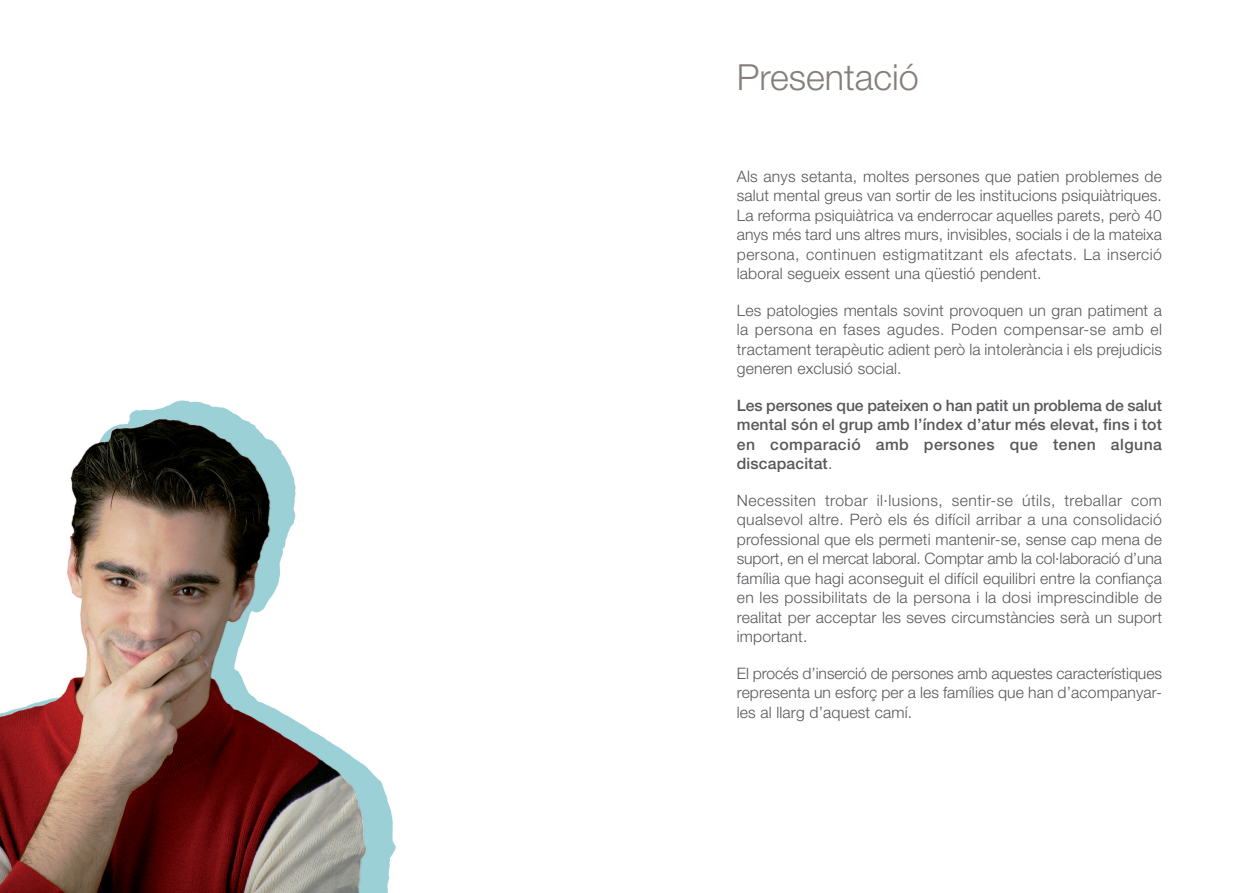
<style>
.page{position:relative;width:1259px;height:893px;background:#fff}
.page>*{position:absolute;margin:0;border:0;box-sizing:border-box;transform-origin:0 0}
.t1{font:300 36px "Helvetica Neue LT Std";color:#867f7c}
.t2{font:300 15.75px/19.5px "Helvetica Neue LT Std";letter-spacing:.01em;color:#57585a;text-align:justify}
.t3{font:500 15.75px/19.5px "Helvetica Neue LT Std";letter-spacing:.03em;color:#57585a;text-align:justify}
.s1{font-weight:300}
</style>
<div class="page">
<img style="left:0;top:400px;width:396px;height:493px">
<h1 class="t1" style="left:737px;top:64px;width:184px">Presentació</h1>
<p class="t2" style="left:737px;top:168px;width:427px">Als anys setanta, moltes persones que patien problemes de salut mental greus van sortir de les institucions psiquiàtriques.<br>La reforma psiquiàtrica va enderrocar aquelles parets, però 40 anys més tard uns altres murs, invisibles, socials i de la mateixa persona, continuen estigmatitzant els afectats. La inserció laboral segueix essent una qüestió pendent.</p>
<p class="t2" style="left:737px;top:302px;width:427px">Les patologies mentals sovint provoquen un gran patiment a la persona en fases agudes. Poden compensar-se amb el tractament terapèutic adient però la intolerància i els prejudicis generen exclusió social.</p>
<p class="t3" style="left:737px;top:397px;width:427px">Les persones que pateixen o han patit un problema de salut mental són el grup amb l’índex d’atur més elevat, fins i tot en comparació amb persones que tenen alguna discapacitat<span class="s1">.</span></p>
<p class="t2" style="left:737px;top:492px;width:427px">Necessiten trobar il·lusions, sentir-se útils, treballar com qualsevol altre. Però els és difícil arribar a una consolidació professional que els permeti mantenir-se, sense cap mena de suport, en el mercat laboral. Comptar amb la col·laboració d’una família que hagi aconseguit el difícil equilibri entre la confiança en les possibilitats de la persona i la dosi imprescindible de realitat per acceptar les seves circumstàncies serà un suport important.</p>
<p class="t2" style="left:737px;top:665px;width:427px">El procés d’inserció de persones amb aquestes característiques representa un esforç per a les famílies que han d’acompanyar&shy;les al llarg d’aquest camí.</p>
</div>
